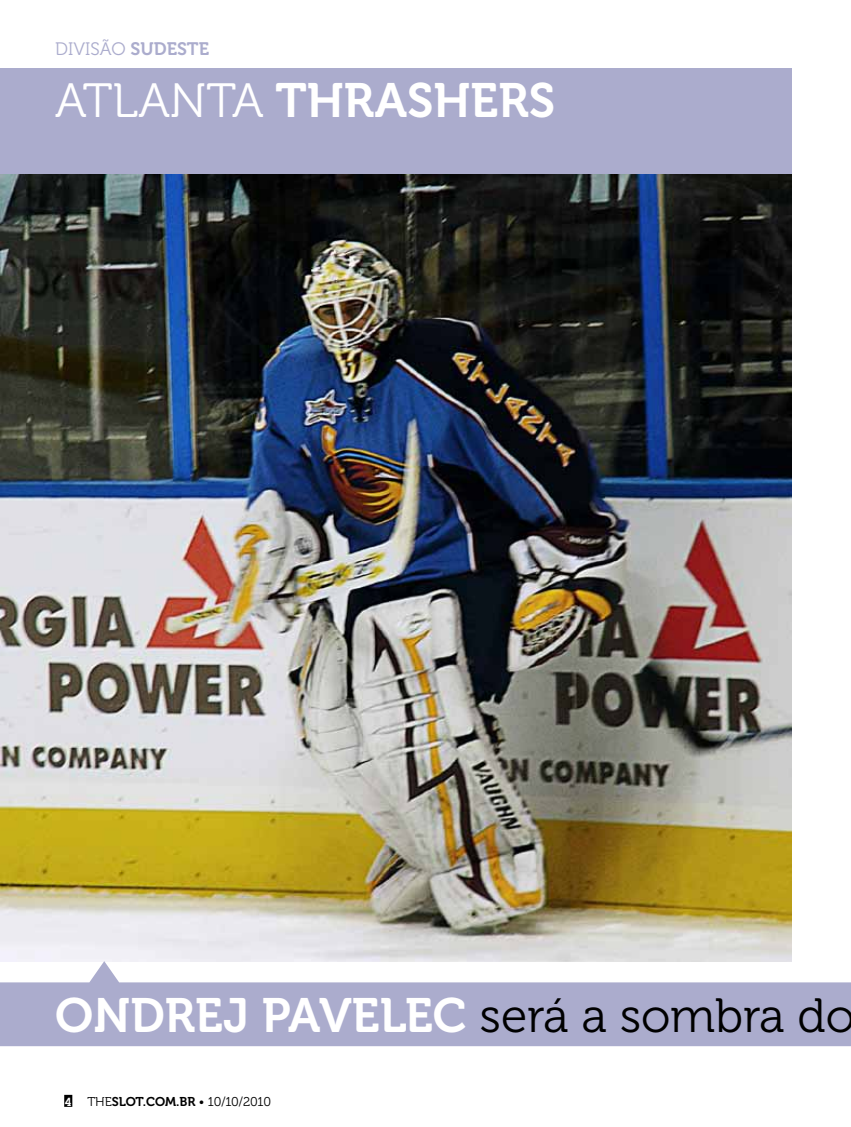
<style>
.page{position:relative;width:851px;height:1127px;background:#fff}
.page>*{position:absolute;margin:0;border:0;box-sizing:border-box;transform-origin:0 0}
.t1{font:48px "Museo 700";color:#fff}
.t2{font:18px "Museo 300";color:#abaccd}
.t3{font:12.75px "Museo 300";letter-spacing:-.02em;color:#000}
.s1{font-family:"Museo 700"}
.s2{font-family:"Museo 300"}
.s3{font-family:"Museo 300";color:#000}
.s4{font-family:"Courier New";font-weight:700;font-size:13.5px;color:#fff}
</style>
<div class="page">
<div style="left:64px;top:1095px;width:8px;height:12px;background:#000"></div>
<div style="left:0;top:68px;width:791px;height:106px;background:#abaccd"></div>
<img style="left:0;top:174px;width:791px;height:787px">
<svg style="left:0;top:961px;width:850px;height:85px;fill:#abaccd"></svg>
<p class="t2" style="left:55px;top:39px;width:155px">Divisão <span class="s1">SUDESTE</span></p>
<p class="t1" style="left:55px;top:73px;width:471px"><span class="s2">atlanta</span> THRASHERS</p>
<p class="t1" style="left:55px;top:989px;width:801px">ONDREJ PAVELEC <span class="s3">será a sombra do</span></p>
<p class="t3" style="left:64px;top:1094px;width:208px"><span class="s4">4</span> THE<span class="s1">SLOT.COM.BR</span> • 10/10/2010</p>
</div>
